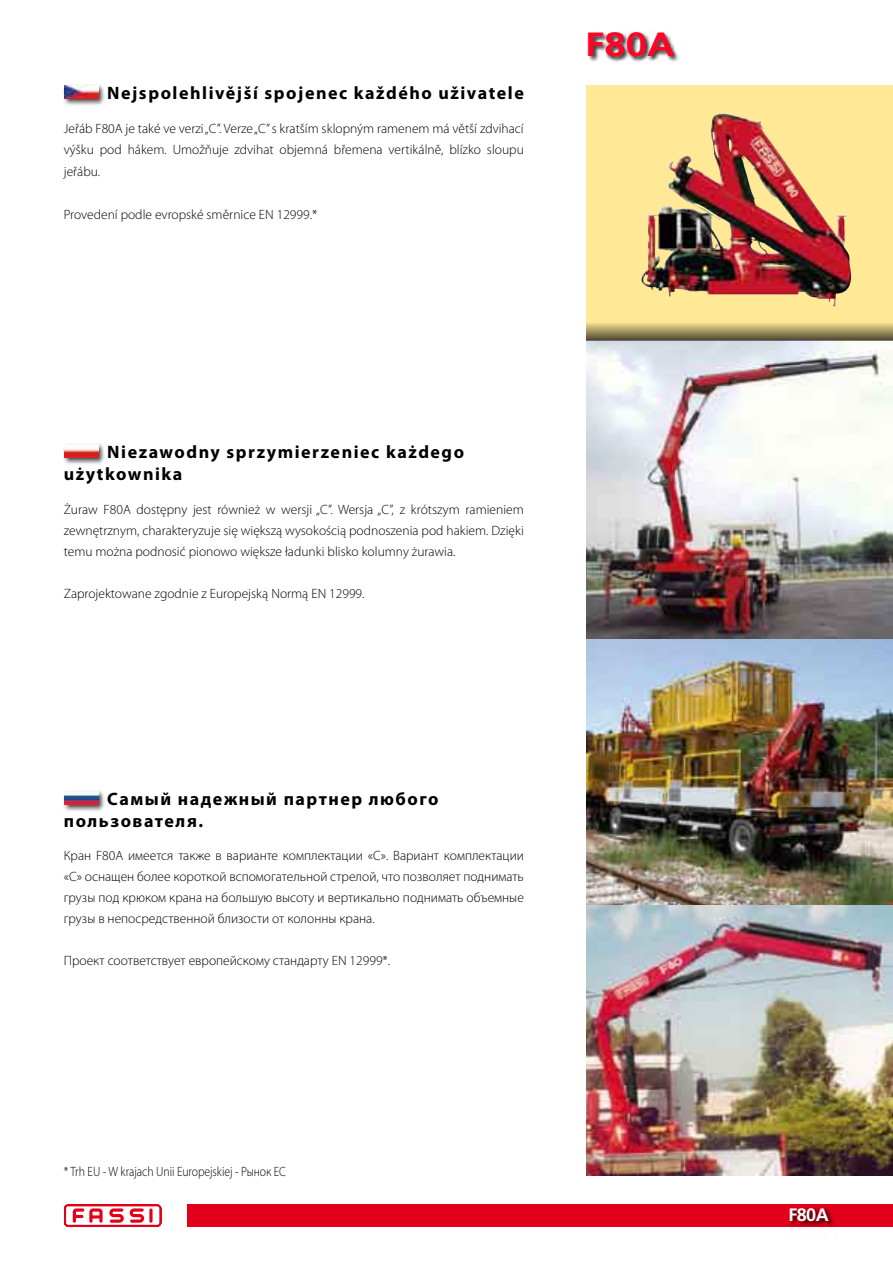
<style>
.page{position:relative;width:893px;height:1263px;background:#fff}
.page>*{position:absolute;margin:0;border:0;box-sizing:border-box;transform-origin:0 0}
.t1{font:700 33.6px "Frutiger";color:#ff0425;scale:1.14 1}
.t2{font:700 18px/21.8px "Myriad Pro";letter-spacing:.085em;color:#000}
.t3{font:700 18px "Frutiger";color:#fff}
.t4{font:300 13.5px/21px "Myriad Pro";color:#000;text-align:justify}
.t5{font:300 13.5px "Myriad Pro";color:#000;scale:.87 1}
</style>
<div class="page">
<div style="left:587px;top:85px;width:306px;height:271px;background:#ffe996"></div>
<img style="left:587px;top:340px;width:306px;height:299px">
<img style="left:587px;top:639px;width:306px;height:267px">
<img style="left:587px;top:906px;width:306px;height:270px">
<img style="left:641px;top:115px;width:211px;height:192px">
<div style="left:64px;top:1204px;width:97px;height:23px;border:1px solid #e2001a;border-radius:4px"></div>
<svg style="left:149px;top:1208px;width:4px;height:15px"></svg>
<svg style="left:130px;top:1208px;width:14px;height:15px"></svg>
<svg style="left:109px;top:1208px;width:15px;height:15px"></svg>
<svg style="left:73px;top:1208px;width:30px;height:15px"></svg>
<div style="left:188px;top:1204px;width:705px;height:23px;background:#e2001a"></div>
<div style="left:62px;top:83px;width:49px;height:29px;background:#000;opacity:.75"></div>
<img style="left:65px;top:86px;width:33px;height:13px">
<div style="left:62px;top:442px;width:49px;height:29px;background:#000;opacity:.75"></div>
<img style="left:65px;top:445px;width:33px;height:13px">
<div style="left:62px;top:789px;width:49px;height:29px;background:#000;opacity:.75"></div>
<img style="left:65px;top:792px;width:33px;height:13px">
<svg style="left:587px;top:323px;width:305px;height:17px;background:#a0925e"></svg>
<svg style="left:892px;top:323px;width:1px;height:17px"></svg>
<div style="left:789px;top:1207px;width:104px;height:36px;background:#000;opacity:.8"></div>
<div style="left:588px;top:31px;width:305px;height:69px;background:#000;opacity:.8"></div>
<h2 class="t2" style="left:107px;top:82px;width:418px">Nejspolehlivější spojenec každého uživatele</h2>
<p class="t4" style="left:64px;top:118px;width:462px">Jeřáb F80A je také ve verzi „C”. Verze „C” s kratším sklopným ramenem má větší zdvihací výšku pod hákem. Umožňuje zdvihat objemná břemena vertikálně, blízko sloupu</p>
<p class="t4" style="left:64px;top:162px;width:38px">jeřábu.</p>
<p class="t4" style="left:64px;top:204px;width:255px">Provedení podle evropské směrnice EN 12999.*</p>
<h1 class="t1" style="left:585px;top:25px;width:80px">F80A</h1>
<h2 class="t2" style="left:64px;top:441px;width:402px;text-indent:44px">Niezawodny sprzymierzeniec każdego użytkownika</h2>
<p class="t4" style="left:64px;top:499px;width:462px">Żuraw F80A dostępny jest również w wersji „C”. Wersja „C”, z krótszym ramieniem zewnętrznym, charakteryzuje się większą wysokością podnoszenia pod hakiem. Dzięki temu można podnosić pionowo większe ładunki blisko kolumny żurawia.</p>
<p class="t4" style="left:64px;top:583px;width:302px">Zaprojektowane zgodnie z Europejską Normą EN 12999.</p>
<h2 class="t2" style="left:64px;top:787px;width:376px;text-indent:44px">Самый надежный партнер любого пользователя.</h2>
<p class="t4" style="left:64px;top:845px;width:462px">Кран F80A имеется также в варианте комплектации «C». Вариант комплектации «C» оснащен более короткой вспомогательной стрелой, что позволяет поднимать грузы под крюком крана на большую высоту и вертикально поднимать объемные грузы в непосредственной близости от колонны крана.</p>
<p class="t4" style="left:64px;top:950px;width:328px">Проект соответствует европейскому стандарту EN 12999*.</p>
<p class="t5" style="left:64px;top:1164px;width:257px">* Trh EU - W krajach Unii Europejskiej - Рынок ЕС</p>
<h2 class="t3" style="left:788px;top:1204px;width:42px">F80A</h2>
</div>
